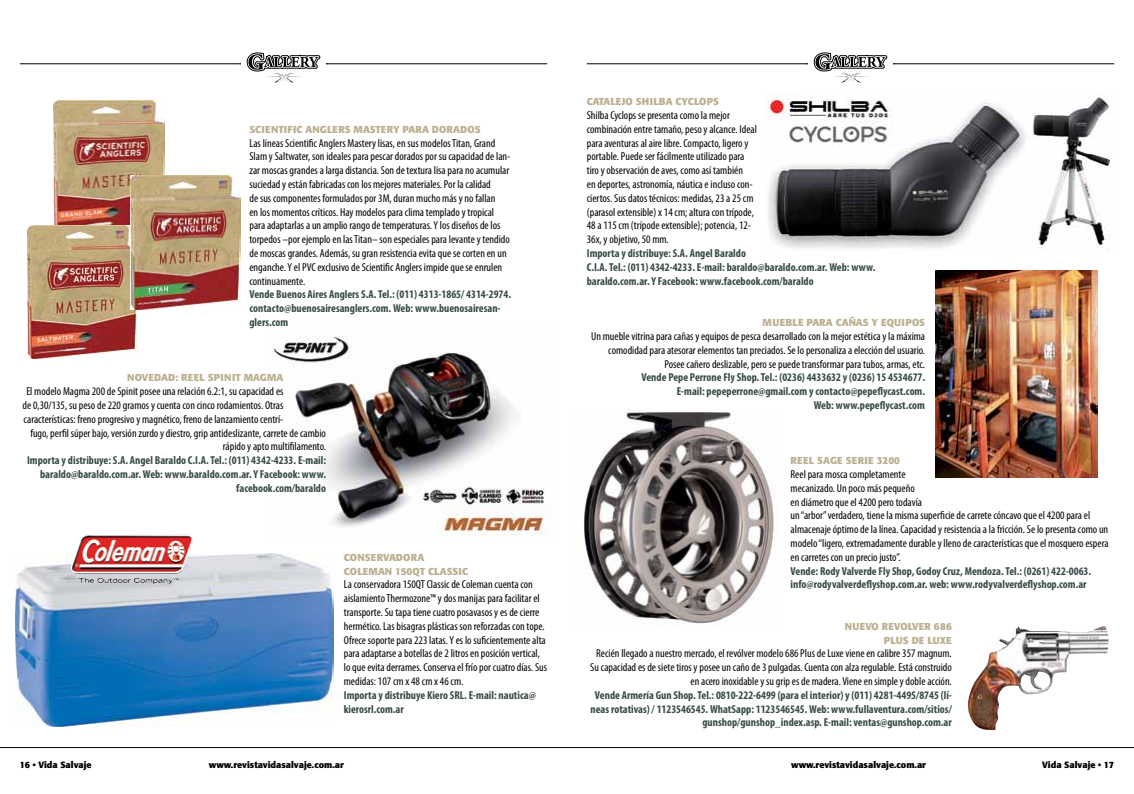
<style>
.page{position:relative;width:1134px;height:794px;background:#fff}
.page>*{position:absolute;margin:0;border:0;box-sizing:border-box;transform-origin:0 0}
.t1{font:condensed 11.5px/13.8px "Myriad Pro";color:#000}
.t2{font:700 condensed 11.5px/13.8px "Myriad Pro";color:#364a47}
.t3{font:700 10px/13.8px "Formata";letter-spacing:.02em;color:#bbb091;text-align:right}
.t4{font:700 10px/13.8px "Formata";color:#bbb091}
.t5{font:700 9px "Formata";color:#000}
</style>
<div class="page">
<hr style="left:327px;top:64px;width:220px;height:1px;background:#000">
<hr style="left:894px;top:64px;width:220px;height:1px;background:#000">
<hr style="left:20px;top:64px;width:220px;height:1px;background:#000">
<hr style="left:587px;top:64px;width:220px;height:1px;background:#000">
<svg style="left:247px;top:53px;width:73px;height:30px"></svg>
<svg style="left:814px;top:53px;width:73px;height:30px"></svg>
<hr style="left:567px;top:747px;width:567px;height:1px;background:#000">
<hr style="left:0;top:747px;width:567px;height:1px;background:#000">
<img style="left:272px;top:335px;width:275px;height:201px">
<img style="left:54px;top:100px;width:111px;height:125px">
<img style="left:27px;top:225px;width:110px;height:134px">
<img style="left:131px;top:175px;width:110px;height:134px">
<img style="left:16px;top:554px;width:318px;height:172px">
<img style="left:72px;top:534px;width:111px;height:28px">
<img style="left:765px;top:91px;width:345px;height:159px">
<img style="left:935px;top:271px;width:162px;height:207px">
<img style="left:584px;top:409px;width:191px;height:216px">
<img style="left:968px;top:626px;width:141px;height:104px">
<p class="t3" style="left:249px;top:122px;width:233px">SCIENTIFIC ANGLERS MASTERY PARA DORADOS</p>
<p class="t1" style="left:249px;top:136px;width:262px">Las líneas Scientific Anglers Mastery lisas, en sus modelos Titan, Grand Slam y Saltwater, son ideales para pescar dorados por su capacidad de lan&shy;zar moscas grandes a larga distancia. Son de textura lisa para no acumular suciedad y están fabricadas con los mejores materiales. Por la calidad<br>de sus componentes formulados por 3M, duran mucho más y no fallan<br>en los momentos críticos. Hay modelos para clima templado y tropical para adaptarlas a un amplio rango de temperaturas. Y los diseños de los torpedos –por ejemplo en las Titan– son especiales para levante y tendido de moscas grandes. Además, su gran resistencia evita que se corten en un enganche. Y el PVC exclusivo de Scientific Anglers impide que se enrulen continuamente.</p>
<p class="t2" style="left:249px;top:287px;width:263px">Vende Buenos Aires Anglers S.A. Tel.: (011) 4313-1865/ 4314-2974. contacto@buenosairesanglers.com. Web: www.buenosairesan&shy;glers.com</p>
<p class="t3" style="left:127px;top:371px;width:158px">NOVEDAD: REEL SPINIT MAGMA</p>
<p class="t1" style="left:22px;top:384px;width:262px;text-align:center">El modelo Magma 200 de Spinit posee una relación 6.2:1, su capacidad es de 0,30/135, su peso de 220 gramos y cuenta con cinco rodamientos. Otras características: freno progresivo y magnético, freno de lanzamiento centrí-</p>
<p class="t1" style="left:30px;top:426px;width:297px;text-align:right">fugo, perfil súper bajo, versión zurdo y diestro, grip antideslizante, carrete de cambio rápido y apto multifilamento.</p>
<p class="t2" style="left:27px;top:453px;width:300px;text-align:right">Importa y distribuye: S.A. Angel Baraldo C.I.A. Tel.: (011) 4342-4233. E-mail: baraldo@baraldo.com.ar. Web: www.baraldo.com.ar. Y Facebook: www. facebook.com/baraldo</p>
<p class="t4" style="left:344px;top:550px;width:126px">CONSERVADORA<br>COLEMAN 150QT CLASSIC</p>
<p class="t1" style="left:344px;top:577px;width:205px">La conservadora 150QT Classic de Coleman cuenta con aislamiento Thermozone™ y dos manijas para facilitar el transporte. Su tapa tiene cuatro posavasos y es de cierre hermético. Las bisagras plásticas son reforzadas con tope.<br>Ofrece soporte para 223 latas. Y es lo suficientemente alta para adaptarse a botellas de 2 litros en posición vertical, lo que evita derrames. Conserva el frío por cuatro días. Sus medidas: 107 cm x 48 cm x 46 cm.</p>
<p class="t2" style="left:344px;top:688px;width:194px">Importa y distribuye Kiero SRL. E-mail: nautica@ kierosrl.com.ar</p>
<p class="t4" style="left:587px;top:95px;width:134px">CATALEJO SHILBA CYCLOPS</p>
<p class="t1" style="left:587px;top:108px;width:172px">Shilba Cyclops se presenta como la mejor combinación entre tamaño, peso y alcance. Ideal para aventuras al aire libre. Compacto, ligero y portable. Puede ser fácilmente utilizado para tiro y observación de aves, como así también<br>en deportes, astronomía, náutica e incluso con&shy;ciertos. Sus datos técnicos: medidas, 23 a 25 cm (parasol extensible) x 14 cm; altura con trípode, 48 a 115 cm (trípode extensible); potencia, 12- 36x, y objetivo, 50 mm.</p>
<p class="t2" style="left:587px;top:246px;width:161px">Importa y distribuye: S.A. Angel Baraldo</p>
<p class="t2" style="left:587px;top:260px;width:290px">C.I.A. Tel.: (011) 4342-4233. E-mail: baraldo@baraldo.com.ar. Web: www. baraldo.com.ar. Y Facebook: www.facebook.com/baraldo</p>
<p class="t3" style="left:762px;top:315px;width:164px">MUEBLE PARA CAÑAS Y EQUIPOS</p>
<p class="t1" style="left:591px;top:329px;width:336px;text-align:right">Un mueble vitrina para cañas y equipos de pesca desarrollado con la mejor estética y la máxima comodidad para atesorar elementos tan preciados. Se lo personaliza a elección del usuario.<br>Posee cañero deslizable, pero se puede transformar para tubos, armas, etc.</p>
<p class="t2" style="left:641px;top:370px;width:285px;text-align:right">Vende Pepe Perrone Fly Shop. Tel.: (0236) 4433632 y (0236) 15 4534677.<br>E-mail: pepeperrone@gmail.com y contacto@pepeflycast.com.<br>Web: www.pepeflycast.com</p>
<p class="t3" style="left:791px;top:453px;width:111px">REEL SAGE SERIE 3200</p>
<p class="t1" style="left:791px;top:467px;width:133px">Reel para mosca completamente mecanizado. Un poco más pequeño en diámetro que el 4200 pero todavía</p>
<p class="t1" style="left:791px;top:508px;width:319px">un “arbor” verdadero, tiene la misma superficie de carrete cóncavo que el 4200 para el almacenaje óptimo de la línea. Capacidad y resistencia a la fricción. Se lo presenta como un modelo “ligero, extremadamente durable y lleno de características que el mosquero espera en carretes con un precio justo”.</p>
<p class="t2" style="left:791px;top:563px;width:302px">Vende: Rody Valverde Fly Shop, Godoy Cruz, Mendoza. Tel.: (0261) 422-0063. info@rodyvalverdeflyshop.com.ar. web: www.rodyvalverdeflyshop.com.ar</p>
<p class="t3" style="left:845px;top:619px;width:109px">NUEVO REVOLVER 686<br>PLUS DE LUXE</p>
<p class="t1" style="left:590px;top:646px;width:363px;text-align:right">Recién llegado a nuestro mercado, el revólver modelo 686 Plus de Luxe viene en calibre 357 magnum.<br>Su capacidad es de siete tiros y posee un caño de 3 pulgadas. Cuenta con alza regulable. Está construido en acero inoxidable y su grip es de madera. Viene en simple y doble acción.</p>
<p class="t2" style="left:590px;top:688px;width:363px;text-align:right">Vende Armería Gun Shop. Tel.: 0810-222-6499 (para el interior) y (011) 4281-4495/8745 (lí&shy;neas rotativas) / 1123546545. WhatSapp: 1123546545. Web: www.fullaventura.com/sitios/ gunshop/gunshop_index.asp. E-mail: ventas@gunshop.com.ar</p>
<p class="t5" style="left:20px;top:759px;width:73px">16 • Vida Salvaje</p>
<p class="t5" style="left:209px;top:759px;width:136px">www.revistavidasalvaje.com.ar</p>
<p class="t5" style="left:791px;top:759px;width:136px">www.revistavidasalvaje.com.ar</p>
<p class="t5" style="left:1042px;top:759px;width:73px">Vida Salvaje • 17</p>
</div>
